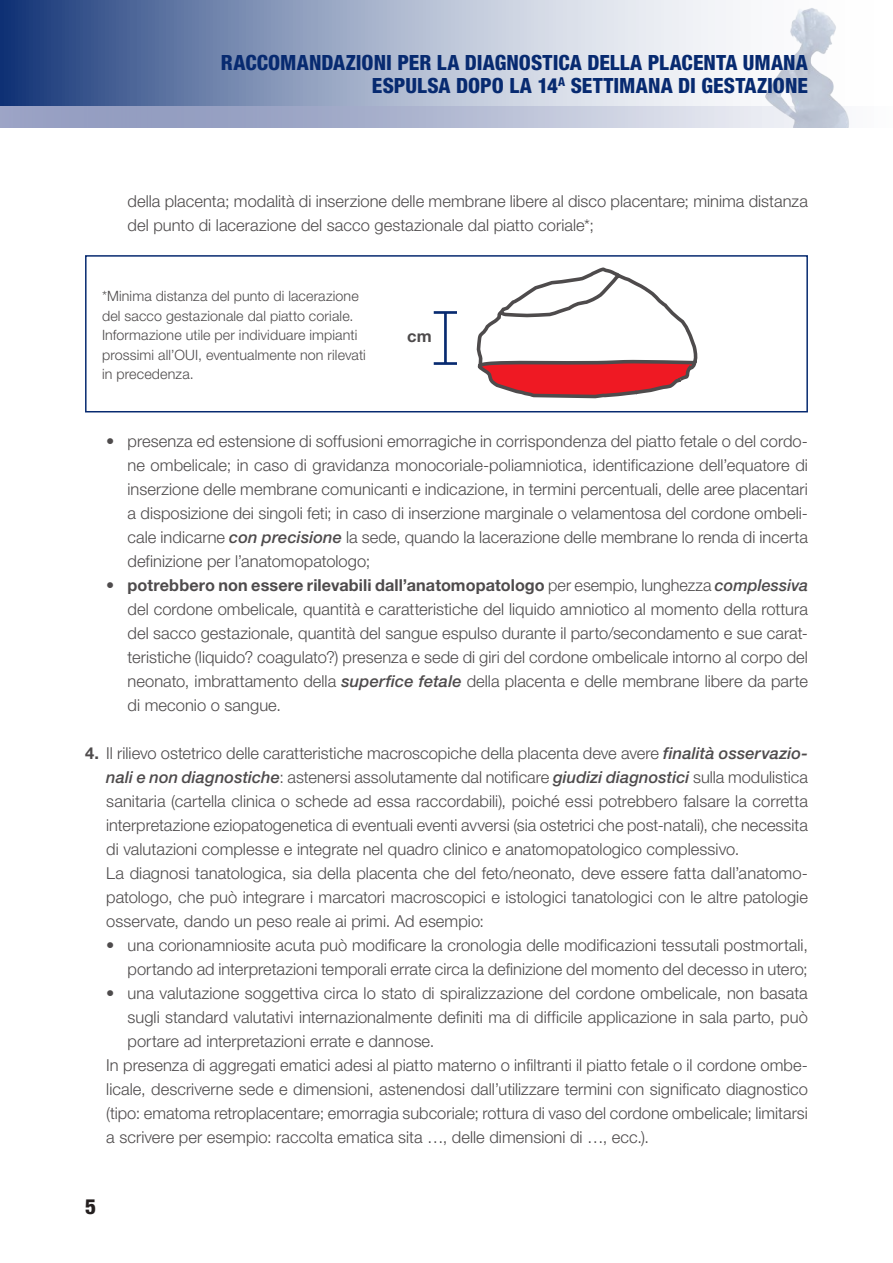
<style>
.page{position:relative;width:893px;height:1263px;background:#fff}
.page>*{position:absolute;margin:0;border:0;box-sizing:border-box;transform-origin:0 0}
.t1{font:800 condensed 21px/22.5px "Helvetica Neue LT Std";color:#072a70;text-align:right}
.t2{font:800 condensed 21px "Helvetica Neue LT Std";color:#241f1f}
.t3{font:300 16.5px/24px "Helvetica Neue LT Std";color:#4e4b4c}
.t4{font:700 16.5px "Helvetica Neue LT Std";color:#4e4b4c}
.t5{font:300 14.25px/19.5px "Helvetica Neue LT Std";letter-spacing:.01em;color:#4e4b4c}
.s1{font-weight:500;font-style:italic}
.s2{font-weight:700}
</style>
<div class="page">
<svg style="left:0;top:0;width:733px;height:106px;background:#99a7c4"></svg>
<svg style="left:0;top:106px;width:758px;height:22px;background:#b0b7d1"></svg>
<img style="left:758px;top:8px;width:91px;height:120px">
<svg style="left:476px;top:267px;width:222px;height:132px"></svg>
<hr style="left:444px;top:313px;width:3px;height:50px;background:#072a70">
<hr style="left:434px;top:311px;width:23px;height:3px;background:#072a70">
<hr style="left:434px;top:362px;width:23px;height:3px;background:#072a70">
<div style="left:85px;top:255px;width:723px;height:157px;border:2px solid #072a70"></div>
<p class="t1" style="left:221px;top:51px;width:588px">RACCOMANDAZIONI PER LA DIAGNOSTICA DELLA PLACENTA UMANA<br>ESPULSA DOPO LA 14<sup>A</sup> SETTIMANA DI GESTAZIONE</p>
<p class="t3" style="left:128px;top:189px;width:682px">della placenta; modalità di inserzione delle membrane libere al disco placentare; minima distanza del punto di lacerazione del sacco gestazionale dal piatto coriale*;</p>
<p class="t5" style="left:102px;top:286px;width:265px">*Minima distanza del punto di lacerazione del sacco gestazionale dal piatto coriale.<br>Informazione utile per individuare impianti prossimi all’OUI, eventualmente non rilevati in precedenza.</p>
<p class="t4" style="left:407px;top:326px;width:26px">cm</p>
<p class="t3" style="left:128px;top:429px;width:682px;text-align:justify;text-indent:-21px">• presenza ed estensione di soffusioni emorragiche in corrispondenza del piatto fetale o del cordo&shy;ne ombelicale; in caso di gravidanza monocoriale-poliamniotica, identificazione dell’equatore di inserzione delle membrane comunicanti e indicazione, in termini percentuali, delle aree placentari a disposizione dei singoli feti; in caso di inserzione marginale o velamentosa del cordone ombeli&shy;cale indicarne <span class="s1">con precisione</span> la sede, quando la lacerazione delle membrane lo renda di incerta definizione per l’anatomopatologo;</p>
<p class="t3" style="left:128px;top:573px;width:682px;text-align:justify;text-indent:-21px">• <span class="s2">potrebbero non essere rilevabili dall’anatomopatologo</span> per esempio, lunghezza <span class="s1">complessiva </span>del cordone ombelicale, quantità e caratteristiche del liquido amniotico al momento della rottura del sacco gestazionale, quantità del sangue espulso durante il parto/secondamento e sue carat&shy;teristiche (liquido? coagulato?) presenza e sede di giri del cordone ombelicale intorno al corpo del neonato, imbrattamento della <span class="s1">superfice fetale</span> della placenta e delle membrane libere da parte di meconio o sangue.</p>
<p class="t3" style="left:106px;top:741px;width:703px;text-indent:-21px"><span class="s2">4.</span> Il rilievo ostetrico delle caratteristiche macroscopiche della placenta deve avere <span class="s1">finalità osservazio&shy;nali e non diagnostiche</span>: astenersi assolutamente dal notificare <span class="s1">giudizi diagnostici</span> sulla modulistica sanitaria (cartella clinica o schede ad essa raccordabili), poiché essi potrebbero falsare la corretta interpretazione eziopatogenetica di eventuali eventi avversi (sia ostetrici che post-natali), che necessita di valutazioni complesse e integrate nel quadro clinico e anatomopatologico complessivo.<br>La diagnosi tanatologica, sia della placenta che del feto/neonato, deve essere fatta dall’anatomo&shy;patologo, che può integrare i marcatori macroscopici e istologici tanatologici con le altre patologie osservate, dando un peso reale ai primi. Ad esempio:</p>
<p class="t3" style="left:106px;top:933px;width:703px;text-align:right">• una corionamniosite acuta può modificare la cronologia delle modificazioni tessutali postmortali, portando ad interpretazioni temporali errate circa la definizione del momento del decesso in utero;</p>
<p class="t3" style="left:106px;top:981px;width:703px">• una valutazione soggettiva circa lo stato di spiralizzazione del cordone ombelicale, non basata</p>
<p class="t3" style="left:128px;top:1005px;width:682px">sugli standard valutativi internazionalmente definiti ma di difficile applicazione in sala parto, può</p>
<p class="t3" style="left:128px;top:1029px;width:308px">portare ad interpretazioni errate e dannose.</p>
<p class="t3" style="left:106px;top:1053px;width:703px">In presenza di aggregati ematici adesi al piatto materno o infiltranti il piatto fetale o il cordone ombe-</p>
<p class="t3" style="left:106px;top:1077px;width:703px">licale, descriverne sede e dimensioni, astenendosi dall’utilizzare termini con significato diagnostico</p>
<p class="t3" style="left:106px;top:1101px;width:703px">(tipo: ematoma retroplacentare; emorragia subcoriale; rottura di vaso del cordone ombelicale; limitarsi</p>
<p class="t3" style="left:106px;top:1125px;width:544px">a scrivere per esempio: raccolta ematica sita …, delle dimensioni di …, ecc.).</p>
<p class="t2" style="left:85px;top:1194px;width:12px">5</p>
</div>
